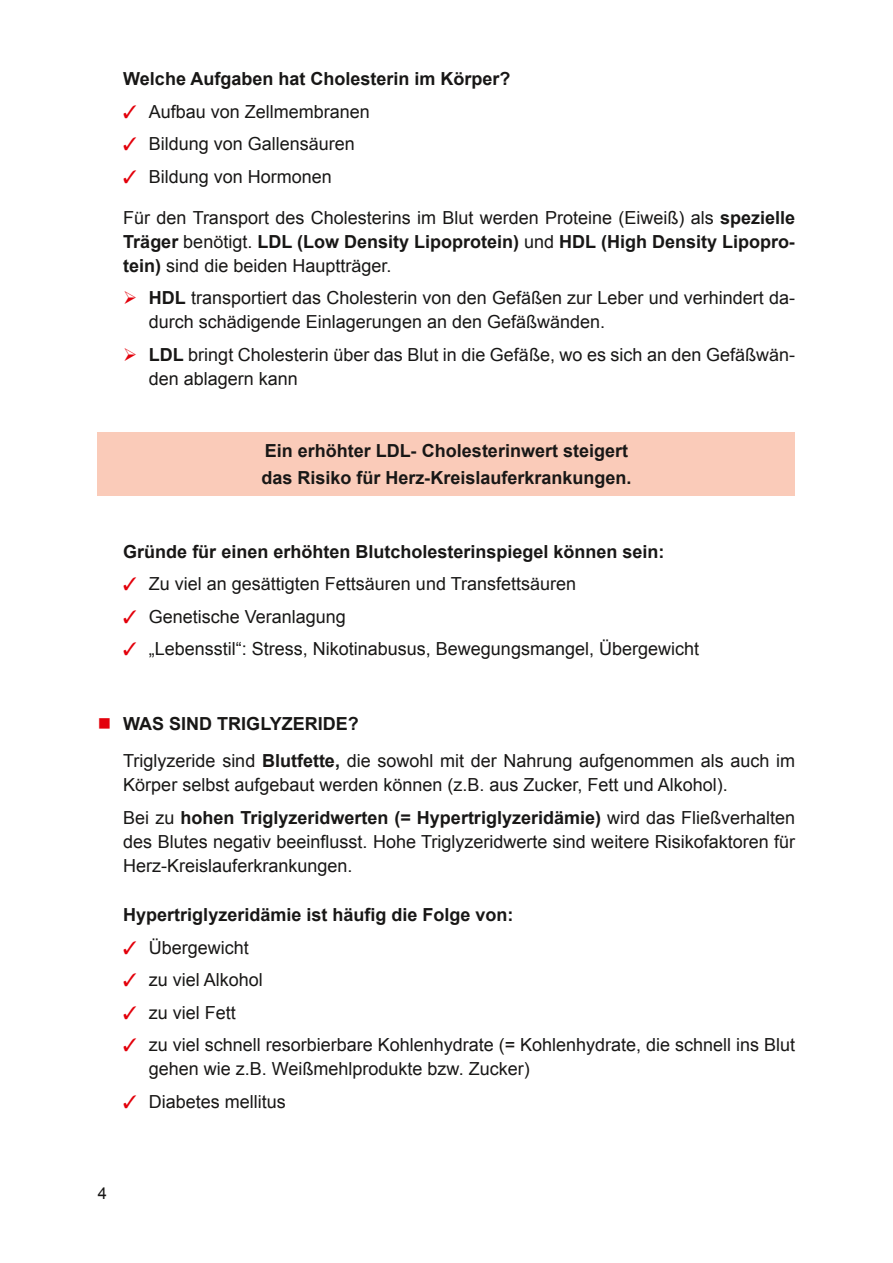
<style>
.page{position:relative;width:893px;height:1263px;background:#fff}
.page>*{position:absolute;margin:0;border:0;box-sizing:border-box;transform-origin:0 0}
.t1{font:18px/24px "Arial PVA";color:#181716}
.t2{font:700 18px/27px "Arial PVA";color:#181716}
.t3{font:16.5px "Arial PVA";color:#181716}
.s1{color:#e3000b}
.s2{font-weight:700}
</style>
<div class="page">
<div style="left:98px;top:432px;width:697px;height:63px;background:#facbb9"></div>
<p class="t2" style="left:123px;top:66px;width:389px">Welche Aufgaben hat Cholesterin im Körper?</p>
<p class="t1" style="left:123px;top:99px;width:248px"><span class="s1">✓</span> Aufbau von Zellmembranen</p>
<p class="t1" style="left:123px;top:132px;width:233px"><span class="s1">✓</span> Bildung von Gallensäuren</p>
<p class="t1" style="left:123px;top:164px;width:210px"><span class="s1">✓</span> Bildung von Hormonen</p>
<p class="t1" style="left:123px;top:205px;width:673px;text-align:justify">Für den Transport des Cholesterins im Blut werden Proteine (Eiweiß) als <span class="s2">spezielle Träger</span> benötigt. <span class="s2">LDL (Low Density Lipoprotein)</span> und <span class="s2">HDL (High Density Lipopro&shy;tein)</span> sind die beiden Hauptträger.</p>
<p class="t1" style="left:149px;top:286px;width:648px"><span class="s2">HDL</span> transportiert das Cholesterin von den Gefäßen zur Leber und verhindert da&shy;durch schädigende Einlagerungen an den Gefäßwänden.</p>
<p class="t1" style="left:149px;top:343px;width:648px"><span class="s2">LDL</span> bringt Cholesterin über das Blut in die Gefäße, wo es sich an den Gefäßwän&shy;den ablagern kann</p>
<p class="t2" style="left:261px;top:437px;width:372px">Ein erhöhter LDL- Cholesterinwert steigert das Risiko für Herz-Kreislauferkrankungen.</p>
<p class="t2" style="left:123px;top:538px;width:543px">Gründe für einen erhöhten Blutcholesterinspiegel können sein:</p>
<p class="t1" style="left:123px;top:572px;width:454px"><span class="s1">✓</span> Zu viel an gesättigten Fettsäuren und Transfettsäuren</p>
<p class="t1" style="left:123px;top:604px;width:224px"><span class="s1">✓</span> Genetische Veranlagung</p>
<p class="t1" style="left:123px;top:637px;width:577px"><span class="s1">✓</span> „Lebensstil“: Stress, Nikotinabusus, Bewegungsmangel, Übergewicht</p>
<p class="t1" style="left:123px;top:705px;width:673px;line-height:36.8px"><span class="s2">WAS SIND TRIGLYZERIDE?<br></span>Triglyzeride sind <span class="s2">Blutfette,</span> die sowohl mit der Nahrung aufgenommen als auch im</p>
<p class="t1" style="left:123px;top:768px;width:673px;line-height:32.5px">Körper selbst aufgebaut werden können (z.B. aus Zucker, Fett und Alkohol).<br>Bei zu <span class="s2">hohen Triglyzeridwerten (= Hypertriglyzeridämie)</span> wird das Fließverhalten</p>
<p class="t1" style="left:123px;top:829px;width:673px">des Blutes negativ beeinflusst. Hohe Triglyzeridwerte sind weitere Risikofaktoren für<br>Herz-Kreislauferkrankungen.</p>
<p class="t2" style="left:123px;top:901px;width:392px">Hypertriglyzeridämie ist häufig die Folge von:</p>
<p class="t1" style="left:123px;top:935px;width:127px"><span class="s1">✓</span> Übergewicht</p>
<p class="t1" style="left:123px;top:968px;width:141px"><span class="s1">✓</span> zu viel Alkohol</p>
<p class="t1" style="left:123px;top:1000px;width:114px"><span class="s1">✓</span> zu viel Fett</p>
<p class="t1" style="left:149px;top:1033px;width:648px;text-indent:-26px"><span class="s1">✓</span> zu viel schnell resorbierbare Kohlenhydrate (= Kohlenhydrate, die schnell ins Blut gehen wie z.B. Weißmehlprodukte bzw. Zucker)</p>
<p class="t1" style="left:123px;top:1089px;width:164px"><span class="s1">✓</span> Diabetes mellitus</p>
<p class="t3" style="left:98px;top:1182px;width:11px">4</p>
</div>
